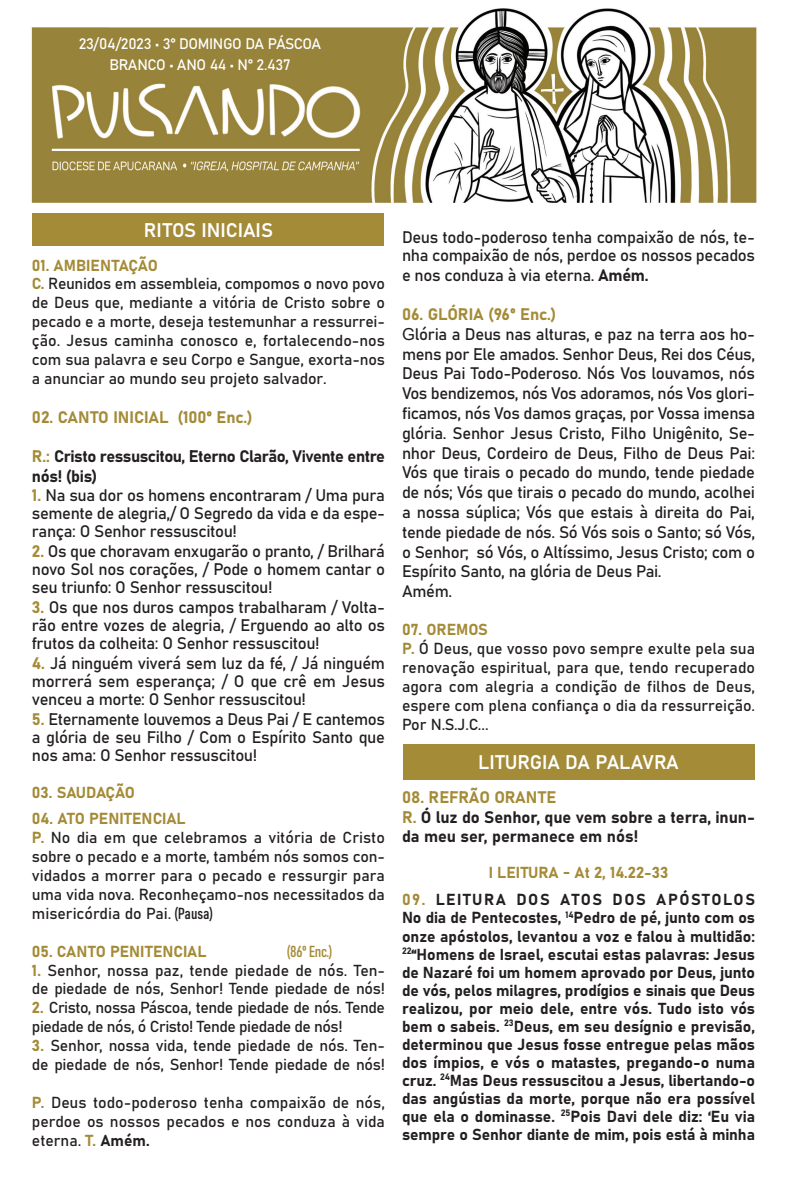
<style>
.page{position:relative;width:787px;height:1191px;background:#fff}
.page>*{position:absolute;margin:0;border:0;box-sizing:border-box;transform-origin:0 0}
.t1{font:19.5px "Bahnschrift";color:#fff}
.t2{font:16.5px/19.8px "Bahnschrift";letter-spacing:-.02em;color:#231f20;text-align:justify}
.t3{font:16.5px "Bahnschrift";color:#a48b37}
.t4{font:15.75px/18.9px "Bahnschrift";letter-spacing:-.01em;color:#231f20;text-align:justify}
.t5{font:15.75px "Bahnschrift";color:#a48b37}
.t6{font:15.75px/18.9px "Bahnschrift";letter-spacing:-.03em;color:#231f20}
.t7{font:15.75px "Bahnschrift";letter-spacing:.095em;color:#231f20}
.t8{font:15.75px "Bahnschrift";letter-spacing:-.02em;color:#a48b37}
.t9{font:15px "Bahnschrift";letter-spacing:-.02em;color:#fff}
.s1{color:#a48b37}
.s2{font-family:"Arial"}
</style>
<div class="page">
<div style="left:33px;top:213px;width:351px;height:32px;background:#a48b37"></div>
<img style="left:31px;top:8px;width:726px;height:195px">
<div style="left:403px;top:744px;width:351px;height:35px;background:#a48b37"></div>
<p class="t9" style="left:79px;top:33px;width:244px">23/04/2023 • 3° DOMINGO DA PÁSCOA</p>
<p class="t9" style="left:109px;top:54px;width:183px">BRANCO • ANO 44 • N° 2.437</p>
<p class="t1" style="left:144px;top:215px;width:131px">RITOS INICIAIS</p>
<p class="t5" style="left:32px;top:253px;width:128px">01. AMBIENTAÇÃO</p>
<p class="t4" style="left:32px;top:273px;width:354px"><span class="s1">C.</span> Reunidos em assembleia, compomos o novo povo de Deus que, mediante a vitória de Cristo sobre o pecado e a morte, deseja testemunhar a ressurrei&shy;ção. Jesus caminha conosco e, fortalecendo-nos com sua palavra e seu Corpo e Sangue, exorta-nos a anunciar ao mundo seu projeto salvador.</p>
<p class="t3" style="left:32px;top:404px;width:222px">02. CANTO INICIAL (100º Enc.)</p>
<p class="t2" style="left:32px;top:445px;width:354px"><span class="s1">R.:</span> Cristo ressuscitou, Eterno Clarão, Vivente entre nós! (bis)</p>
<p class="t2" style="left:32px;top:485px;width:354px;line-height:18px"><span class="s1">1.</span> Na sua dor os homens encontraram / Uma pura semente de alegria,/ O Segredo da vida e da espe&shy;rança: O Senhor ressuscitou!</p>
<p class="t2" style="left:32px;top:541px;width:354px;line-height:18px"><span class="s1">2.</span> Os que choravam enxugarão o pranto, / Brilhará novo Sol nos corações, / Pode o homem cantar o seu triunfo: O Senhor ressuscitou!</p>
<p class="t2" style="left:32px;top:597px;width:354px;line-height:18px"><span class="s1">3.</span> Os que nos duros campos trabalharam / Volta&shy;rão entre vozes de alegria, / Erguendo ao alto os frutos da colheita: O Senhor ressuscitou!</p>
<p class="t2" style="left:32px;top:653px;width:354px;line-height:18px"><span class="s1">4.</span> Já ninguém viverá sem luz da fé, / Já ninguém morrerá sem esperança; / O que crê em Jesus venceu a morte: O Senhor ressuscitou!</p>
<p class="t2" style="left:32px;top:708px;width:354px;line-height:18px"><span class="s1">5.</span> Eternamente louvemos a Deus Pai / E cantemos a glória de seu Filho / Com o Espírito Santo que nos ama: O Senhor ressuscitou!</p>
<p class="t8" style="left:32px;top:781px;width:105px">03. SAUDAÇÃO</p>
<p class="t5" style="left:32px;top:806px;width:155px">04. ATO PENITENCIAL</p>
<p class="t4" style="left:32px;top:827px;width:354px"><span class="s1">P.</span> No dia em que celebramos a vitória de Cristo sobre o pecado e a morte, também nós somos con&shy;vidados a morrer para o pecado e ressurgir para uma vida nova. Reconheçamo-nos necessitados da misericórdia do Pai. (Pausa)</p>
<p class="t5" style="left:32px;top:939px;width:176px">05. CANTO PENITENCIAL</p>
<p class="t5" style="left:287px;top:939px;width:47px">(86º Enc.)</p>
<p class="t4" style="left:32px;top:959px;width:354px"><span class="s1">1.</span> Senhor, nossa paz, tende piedade de nós. Ten&shy;de piedade de nós, Senhor! Tende piedade de nós!</p>
<p class="t6" style="left:32px;top:997px;width:354px"><span class="s1">2.</span> Cristo, nossa Páscoa, tende piedade de nós. Tende piedade de nós, ó Cristo! Tende piedade de nós!</p>
<p class="t4" style="left:32px;top:1035px;width:354px"><span class="s1">3.</span> Senhor, nossa vida, tende piedade de nós. Ten&shy;de piedade de nós, Senhor! Tende piedade de nós!</p>
<p class="t4" style="left:32px;top:1091px;width:354px"><span class="s1">P.</span> Deus todo-poderoso tenha compaixão de nós, perdoe os nossos pecados e nos conduza à vida eterna. <span class="s1">T.</span> Amém.</p>
<p class="t2" style="left:402px;top:227px;width:354px;line-height:18px">Deus todo-poderoso tenha compaixão de nós, te&shy;nha compaixão de nós, perdoe os nossos pecados</p>
<p class="t2" style="left:402px;top:264px;width:248px">e nos conduza à via eterna. Amém.</p>
<p class="t3" style="left:402px;top:302px;width:156px">06. GLÓRIA (96º Enc.)</p>
<p class="t2" style="left:402px;top:323px;width:354px"><span class="s2">G</span>lória a Deus nas alturas, e paz na terra aos ho&shy;mens por Ele amados. Senhor Deus, Rei dos Céus,</p>
<p class="t2" style="left:402px;top:362px;width:354px">Deus Pai Todo-Poderoso. Nós Vos louvamos, nós Vos bendizemos, nós Vos adoramos, nós Vos glori&shy;ficamos, nós Vos damos graças, por Vossa imensa glória. Senhor Jesus Cristo, Filho Unigênito, Se&shy;nhor Deus, Cordeiro de Deus, Filho de Deus Pai:<br>Vós que tirais o pecado do mundo, tende piedade de nós; Vós que tirais o pecado do mundo, acolhei a nossa súplica; Vós que estais à direita do Pai, tende piedade de nós. Só Vós sois o Santo; só Vós, o Senhor; só Vós, o Altíssimo, Jesus Cristo; com o Espírito Santo, na glória de Deus Pai.</p>
<p class="t2" style="left:402px;top:580px;width:52px">Amém.</p>
<p class="t5" style="left:402px;top:617px;width:87px">07. OREMOS</p>
<p class="t4" style="left:402px;top:638px;width:354px"><span class="s1">P.</span> Ó Deus, que vosso povo sempre exulte pela sua renovação espiritual, para que, tendo recuperado agora com alegria a condição de filhos de Deus, espere com plena confiança o dia da ressurreição.<br>Por N.S.J.C...</p>
<p class="t1" style="left:478px;top:747px;width:202px">LITURGIA DA PALAVRA</p>
<p class="t3" style="left:402px;top:784px;width:156px">08. REFRÃO ORANTE</p>
<p class="t2" style="left:402px;top:806px;width:354px"><span class="s1">R.</span> Ó luz do Senhor, que vem sobre a terra, inun&shy;da meu ser, permanece em nós!</p>
<p class="t5" style="left:488px;top:861px;width:181px">I LEITURA - At 2, 14.22-33</p>
<p class="t7" style="left:402px;top:888px;width:354px"><span class="s1">09.</span> LEITURA DOS ATOS DOS APÓSTOLOS</p>
<p class="t4" style="left:402px;top:908px;width:355px;line-height:18px">No dia de Pentecostes, <sup>14</sup>Pedro de pé, junto com os onze apóstolos, levantou a voz e falou à multidão:<br><sup>22</sup>“Homens de Israel, escutai estas palavras: Jesus de Nazaré foi um homem aprovado por Deus, junto de vós, pelos milagres, prodígios e sinais que Deus realizou, por meio dele, entre vós. Tudo isto vós bem o sabeis. <sup>23</sup>Deus, em seu desígnio e previsão, determinou que Jesus fosse entregue pelas mãos dos ímpios, e vós o matastes, pregando-o numa cruz. <sup>24</sup>Mas Deus ressuscitou a Jesus, libertando-o das angústias da morte, porque não era possível que ela o dominasse. <sup>25</sup>Pois Davi dele diz: ‘Eu via sempre o Senhor diante de mim, pois está à minha</p>
</div>
